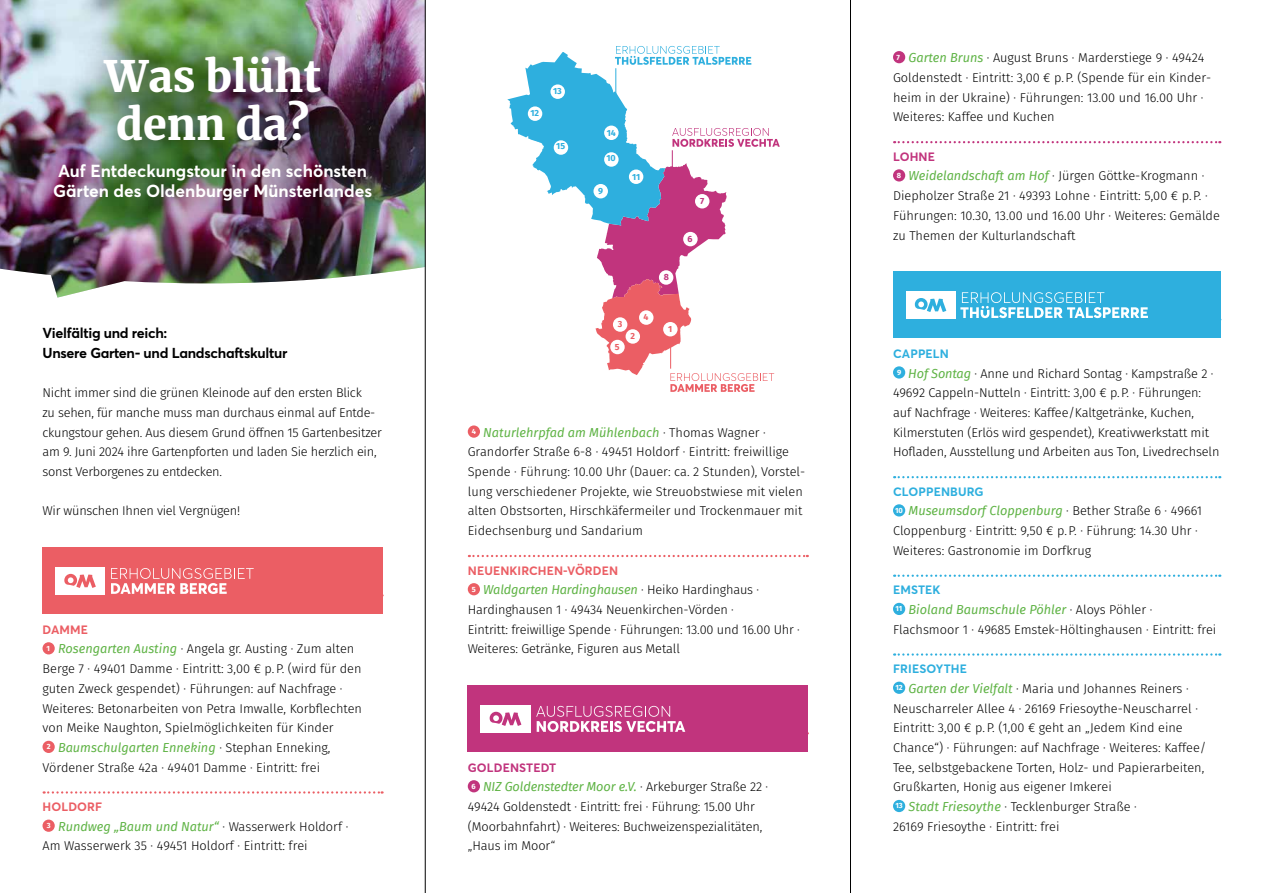
<style>
.page{position:relative;width:1263px;height:893px;background:#fff}
.page>*{position:absolute;margin:0;border:0;box-sizing:border-box;transform-origin:0 0}
.t1{font:900 42.75px/48.8px "Merriweather";color:#fff}
.t2{font:700 17.25px/19.6px "Averta";color:#fff}
.t3{font:700 14.25px/19.6px "Averta";letter-spacing:-.02em;color:#000}
.t4{font:300 12.75px/19.6px "Fira Sans";color:#000}
.t5{font:300 12.75px/19.6px "Fira Sans";letter-spacing:-.02em;color:#000}
.t6{font:italic 12.75px "Fira Sans";color:#5fb345}
.t7{font:700 12px "Averta";letter-spacing:.01em;color:#2eafde}
.t8{font:700 12px "Averta";letter-spacing:.01em;color:#eb5e64}
.t9{font:700 12px "Averta";letter-spacing:.01em;color:#c1347d}
.t10{font:700 8.85px "Fira Sans";color:#2eafde}
.t11{font:700 8.85px "Fira Sans";color:#eb5e64}
.t12{font:700 8.85px "Fira Sans";color:#c1347d}
.s1{font-weight:400;font-style:italic;color:#5fb345}
.s2{font-weight:300;font-style:normal;color:#000}
</style>
<div class="page">
<img style="left:0;top:0;width:425px;height:298px">
<img style="left:23px;top:22px;width:385px;height:216px">
<svg style="left:44px;top:791px;width:339px;height:3px"></svg>
<div style="left:43px;top:548px;width:340px;height:66px;background:#eb5e64"></div>
<div style="left:55px;top:567px;width:50px;height:28px;background:#fff"></div>
<svg style="left:64px;top:568px;width:190px;height:26px"></svg>
<div style="left:43px;top:642px;width:12px;height:12px;background:#eb5e64;border-radius:50%"></div>
<div style="left:43px;top:741px;width:12px;height:12px;background:#eb5e64;border-radius:50%"></div>
<div style="left:43px;top:820px;width:12px;height:12px;background:#eb5e64;border-radius:50%"></div>
<svg style="left:507px;top:46px;width:273px;height:346px"></svg>
<div style="left:683px;top:232px;width:15px;height:14px;background:#fff;border-radius:50%"></div>
<div style="left:663px;top:322px;width:15px;height:14px;background:#fff;border-radius:50%"></div>
<div style="left:625px;top:329px;width:15px;height:15px;background:#fff;border-radius:50%"></div>
<div style="left:613px;top:317px;width:14px;height:15px;background:#fff;border-radius:50%"></div>
<div style="left:639px;top:310px;width:14px;height:15px;background:#fff;border-radius:50%"></div>
<div style="left:610px;top:340px;width:15px;height:14px;background:#fff;border-radius:50%"></div>
<div style="left:554px;top:140px;width:14px;height:15px;background:#fff;border-radius:50%"></div>
<div style="left:528px;top:106px;width:14px;height:15px;background:#fff;border-radius:50%"></div>
<div style="left:550px;top:84px;width:15px;height:15px;background:#fff;border-radius:50%"></div>
<div style="left:604px;top:152px;width:15px;height:15px;background:#fff;border-radius:50%"></div>
<div style="left:629px;top:169px;width:14px;height:15px;background:#fff;border-radius:50%"></div>
<div style="left:593px;top:184px;width:15px;height:14px;background:#fff;border-radius:50%"></div>
<div style="left:695px;top:194px;width:14px;height:14px;background:#fff;border-radius:50%"></div>
<div style="left:659px;top:270px;width:14px;height:15px;background:#fff;border-radius:50%"></div>
<div style="left:604px;top:126px;width:15px;height:14px;background:#fff;border-radius:50%"></div>
<svg style="left:894px;top:141px;width:326px;height:2px"></svg>
<svg style="left:894px;top:476px;width:326px;height:2px"></svg>
<svg style="left:894px;top:575px;width:326px;height:2px"></svg>
<svg style="left:894px;top:653px;width:326px;height:3px"></svg>
<div style="left:893px;top:51px;width:12px;height:12px;background:#c1347d;border-radius:50%"></div>
<div style="left:893px;top:169px;width:12px;height:13px;background:#c1347d;border-radius:50%"></div>
<div style="left:893px;top:272px;width:327px;height:66px;background:#2eafde"></div>
<div style="left:906px;top:291px;width:49px;height:28px;background:#fff"></div>
<svg style="left:914px;top:292px;width:234px;height:27px"></svg>
<div style="left:893px;top:366px;width:12px;height:13px;background:#2eafde;border-radius:50%"></div>
<div style="left:893px;top:504px;width:12px;height:12px;background:#2eafde;border-radius:50%"></div>
<div style="left:893px;top:603px;width:12px;height:12px;background:#2eafde;border-radius:50%"></div>
<div style="left:893px;top:682px;width:12px;height:12px;background:#2eafde;border-radius:50%"></div>
<div style="left:893px;top:800px;width:12px;height:12px;background:#2eafde;border-radius:50%"></div>
<svg style="left:469px;top:555px;width:339px;height:2px"></svg>
<div style="left:468px;top:425px;width:12px;height:13px;background:#eb5e64;border-radius:50%"></div>
<div style="left:468px;top:583px;width:12px;height:12px;background:#eb5e64;border-radius:50%"></div>
<div style="left:468px;top:686px;width:340px;height:66px;background:#c1347d"></div>
<div style="left:480px;top:705px;width:51px;height:28px;background:#fff"></div>
<svg style="left:489px;top:706px;width:197px;height:26px"></svg>
<div style="left:468px;top:780px;width:12px;height:12px;background:#c1347d;border-radius:50%"></div>
<hr style="left:850px;top:0;width:1px;height:893px;background:#000">
<hr style="left:425px;top:0;width:1px;height:893px;background:#000">
<h1 class="t1" style="left:104px;top:50px;width:218px">Was blüht denn da?</h1>
<h2 class="t2" style="left:53px;top:161px;width:320px">Auf Entdeckungstour in den schönsten<br>Gärten des Oldenburger Münsterlandes</h2>
<p class="t3" style="left:43px;top:323px;width:246px">Vielfältig und reich:<br>Unsere Garten- und Landschaftskultur</p>
<p class="t5" style="left:43px;top:383px;width:341px">Nicht immer sind die grünen Kleinode auf den ersten Blick<br>zu sehen, für manche muss man durchaus einmal auf Entde&shy;ckungstour gehen. Aus diesem Grund öffnen 15 Gartenbesitzer am 9. Juni 2024 ihre Gartenpforten und laden Sie herzlich ein, sonst Verborgenes zu entdecken.</p>
<p class="t5" style="left:43px;top:501px;width:199px">Wir wünschen Ihnen viel Vergnügen!</p>
<p class="t8" style="left:43px;top:622px;width:47px">DAMME</p>
<p class="t4" style="left:46px;top:639px;width:309px"><sup>1</sup> <span class="s1">Rosengarten Austing</span> · Angela gr. Austing · Zum alten</p>
<p class="t4" style="left:43px;top:659px;width:321px">Berge 7 · 49401 Damme · Eintritt: 3,00 € p.P. (wird für den</p>
<p class="t4" style="left:43px;top:678px;width:301px">guten Zweck gespendet) · Führungen: auf Nachfrage ·</p>
<p class="t4" style="left:43px;top:698px;width:321px">Weiteres: Betonarbeiten von Petra Imwalle, Korbflechten</p>
<p class="t4" style="left:43px;top:718px;width:293px">von Meike Naughton, Spielmöglichkeiten für Kinder</p>
<p class="t6" style="left:47px;top:738px;width:285px"><sup>2</sup> Baumschulgarten Enneking <span class="s2">· Stephan Enneking,</span></p>
<p class="t4" style="left:43px;top:757px;width:279px">Vördener Straße 42a · 49401 Damme · Eintritt: frei</p>
<p class="t8" style="left:43px;top:799px;width:61px">HOLDORF</p>
<p class="t4" style="left:43px;top:816px;width:307px;text-indent:4px"><sup>3</sup> <span class="s1">Rundweg „Baum und Natur“</span> · Wasserwerk Holdorf ·<br>Am Wasserwerk 35 · 49451 Holdorf · Eintritt: frei</p>
<p class="t10" style="left:530px;top:105px;width:10px">12</p>
<p class="t10" style="left:553px;top:83px;width:10px">13</p>
<p class="t10" style="left:556px;top:139px;width:10px">15</p>
<p class="t10" style="left:607px;top:125px;width:11px">14</p>
<p class="t10" style="left:606px;top:151px;width:11px">10</p>
<p class="t10" style="left:598px;top:184px;width:6px">9</p>
<p class="t10" style="left:632px;top:169px;width:10px">11</p>
<p class="t11" style="left:618px;top:317px;width:6px">3</p>
<p class="t11" style="left:615px;top:339px;width:6px">5</p>
<p class="t11" style="left:631px;top:328px;width:6px">2</p>
<p class="t11" style="left:643px;top:310px;width:7px">4</p>
<p class="t12" style="left:664px;top:270px;width:7px">8</p>
<p class="t11" style="left:668px;top:321px;width:6px">1</p>
<p class="t12" style="left:700px;top:194px;width:6px">7</p>
<p class="t12" style="left:688px;top:231px;width:7px">6</p>
<p class="t4" style="left:468px;top:422px;width:339px;text-indent:4px"><sup>4</sup> <span class="s1">Naturlehrpfad am Mühlenbach</span> · Thomas Wagner · Grandorfer Straße 6-8 · 49451 Holdorf · Eintritt: freiwillige Spende · Führung: 10.00 Uhr (Dauer: ca. 2 Stunden), Vorstel&shy;lung verschiedener Projekte, wie Streuobstwiese mit vielen alten Obstsorten, Hirschkäfermeiler und Trockenmauer mit Eidechsenburg und Sandarium</p>
<p class="t8" style="left:468px;top:563px;width:152px">NEUENKIRCHEN-VÖRDEN</p>
<p class="t4" style="left:468px;top:580px;width:334px;text-indent:4px"><sup>5</sup> <span class="s1">Waldgarten Hardinghausen</span> · Heiko Hardinghaus · Hardinghausen 1 · 49434 Neuenkirchen-Vörden ·<br>Eintritt: freiwillige Spende · Führungen: 13.00 und 16.00 Uhr · Weiteres: Getränke, Figuren aus Metall</p>
<p class="t9" style="left:468px;top:760px;width:90px">GOLDENSTEDT</p>
<p class="t4" style="left:468px;top:777px;width:302px"><sup>6</sup> <span class="s1">NIZ Goldenstedter Moor e.V.</span> · Arkeburger Straße 22 · 49424 Goldenstedt · Eintritt: frei · Führung: 15.00 Uhr (Moorbahnfahrt) · Weiteres: Buchweizenspezialitäten, „Haus im Moor“</p>
<p class="t4" style="left:893px;top:48px;width:320px"><sup>7</sup> <span class="s1">Garten Bruns</span> · August Bruns · Marderstiege 9 · 49424<br>Goldenstedt · Eintritt: 3,00 € p.P. (Spende für ein Kinder&shy;heim in der Ukraine) · Führungen: 13.00 und 16.00 Uhr · Weiteres: Kaffee und Kuchen</p>
<p class="t9" style="left:893px;top:149px;width:43px">LOHNE</p>
<p class="t4" style="left:893px;top:166px;width:328px;text-indent:4px"><sup>8</sup> <span class="s1">Weidelandschaft am Hof</span> · Jürgen Göttke-Krogmann · Diepholzer Straße 21 · 49393 Lohne · Eintritt: 5,00 € p.P. · Führungen: 10.30, 13.00 und 16.00 Uhr · Weiteres: Gemälde zu Themen der Kulturlandschaft</p>
<p class="t7" style="left:893px;top:346px;width:57px">CAPPELN</p>
<p class="t4" style="left:893px;top:363px;width:328px;text-indent:4px"><sup>9</sup> <span class="s1">Hof Sontag</span> · Anne und Richard Sontag · Kampstraße 2 · 49692 Cappeln-Nutteln · Eintritt: 3,00 € p.P. · Führungen: auf Nachfrage · Weiteres: Kaffee/Kaltgetränke, Kuchen, Kilmerstuten (Erlös wird gespendet), Kreativwerkstatt mit Hof-laden, Ausstellung und Arbeiten aus Ton, Livedrechseln</p>
<p class="t7" style="left:893px;top:484px;width:92px">CLOPPENBURG</p>
<p class="t4" style="left:893px;top:501px;width:310px"><sup>10</sup> <span class="s1">Museumsdorf Cloppenburg</span> · Bether Straße 6 · 49661<br>Cloppenburg · Eintritt: 9,50 € p.P. · Führung: 14.30 Uhr ·<br>Weiteres: Gastronomie im Dorfkrug</p>
<p class="t7" style="left:893px;top:582px;width:49px">EMSTEK</p>
<p class="t4" style="left:893px;top:600px;width:325px"><sup>11</sup> <span class="s1">Bioland Baumschule Pöhler</span> · Aloys Pöhler ·<br>Flachsmoor 1 · 49685 Emstek-Höltinghausen · Eintritt: frei</p>
<p class="t7" style="left:893px;top:661px;width:75px">FRIESOYTHE</p>
<p class="t4" style="left:893px;top:678px;width:315px"><sup>12</sup> <span class="s1">Garten der Vielfalt</span> · Maria und Johannes Reiners · Neuscharreler Allee 4 · 26169 Friesoythe-Neuscharrel · Eintritt: 3,00 € p.P. (1,00 € geht an „Jedem Kind eine Chance“) · Führungen: auf Nachfrage · Weiteres: Kaffee/ Tee, selbstgebackene Torten, Holz- und Papierarbeiten, Grußkarten, Honig aus eigener Imkerei<br><sup>13</sup> <span class="s1">Stadt Friesoythe</span> · Tecklenburger Straße ·<br>26169 Friesoythe · Eintritt: frei</p>
</div>
